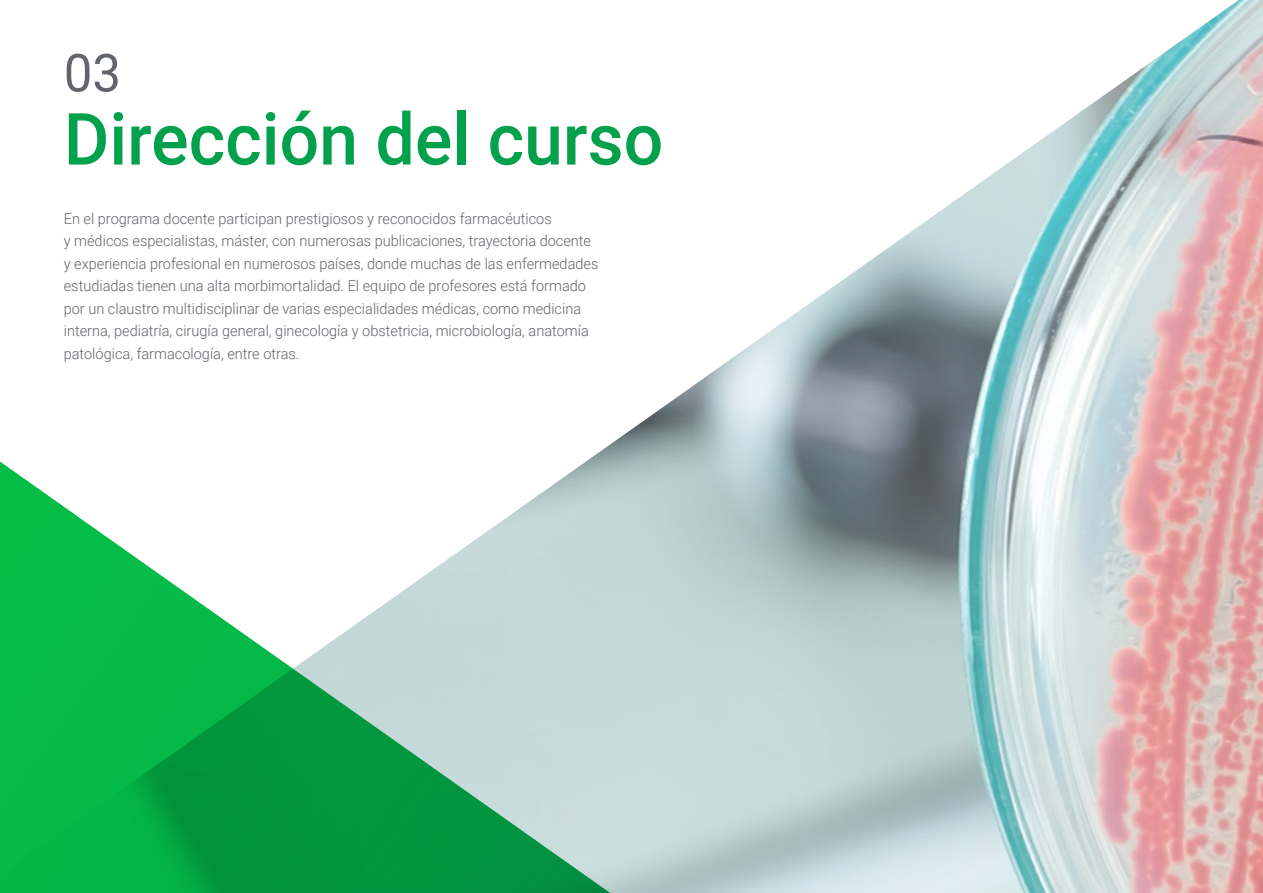
<style>
.page{position:relative;width:1263px;height:893px;background:#fff}
.page>*{position:absolute;margin:0;border:0;box-sizing:border-box;transform-origin:0 0}
.t1{font:500 72px "Roboto";color:#04a14d}
.t2{font:52.5px "Roboto";color:#61646a}
.t3{font:300 15px/22.5px "Roboto";color:#61646a}
</style>
<div class="page">
<img style="left:608px;top:0;width:655px;height:893px">
<svg style="left:0;top:446px;width:640px;height:447px"></svg>
<h2 class="t2" style="left:64px;top:36px;width:59px">03</h2>
<h1 class="t1" style="left:64px;top:89px;width:601px">Dirección del curso</h1>
<p class="t3" style="left:64px;top:207px;width:536px">En el programa docente participan prestigiosos y reconocidos farmacéuticos<br>y médicos especialistas, máster, con numerosas publicaciones, trayectoria docente y experiencia profesional en numerosos países, donde muchas de las enfermedades estudiadas tienen una alta morbimortalidad. El equipo de profesores está formado por un claustro multidisciplinar de varias especialidades médicas, como medicina interna, pediatría, cirugía general, ginecología y obstetricia, microbiología, anatomía patológica, farmacología, entre otras.</p>
</div>
